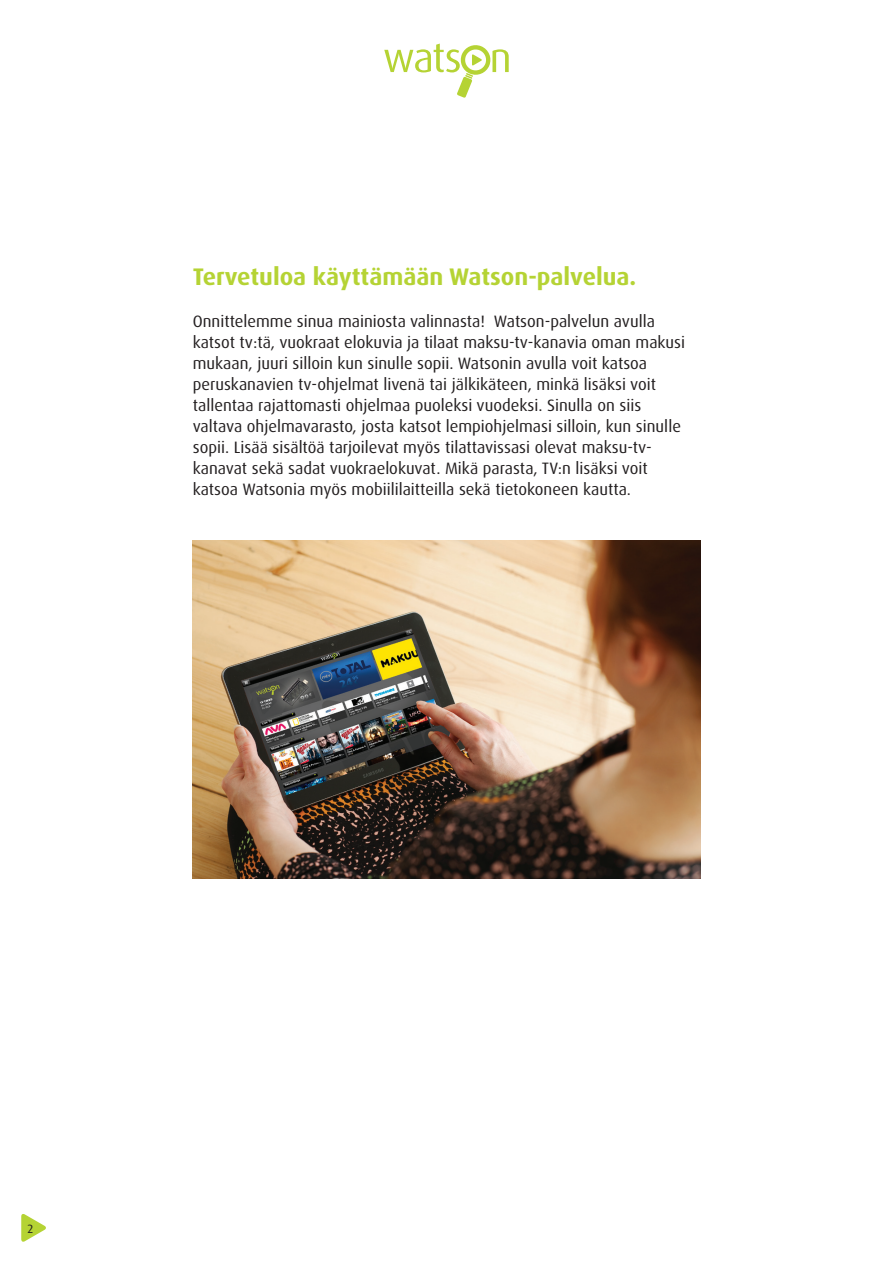
<style>
.page{position:relative;width:893px;height:1263px;background:#fff}
.page>*{position:absolute;margin:0;border:0;box-sizing:border-box;transform-origin:0 0}
.t1{font:700 24px "Dax OT";color:#b5d334}
.t2{font:16.5px/21px "Dax OT";color:#231f20}
.t3{font:12px "Dax OT";color:#231f20}
</style>
<div class="page">
<svg style="left:21px;top:1214px;width:25px;height:28px"></svg>
<svg style="left:384px;top:43px;width:125px;height:55px"></svg>
<img style="left:193px;top:540px;width:507px;height:338px">
<h1 class="t1" style="left:193px;top:262px;width:445px">Tervetuloa käyttämään Watson-palvelua.</h1>
<p class="t2" style="left:193px;top:311px;width:494px">Onnittelemme sinua mainiosta valinnasta! Watson-palvelun avulla katsot tv:tä, vuokraat elokuvia ja tilaat maksu-tv-kanavia oman makusi mukaan, juuri silloin kun sinulle sopii. Watsonin avulla voit katsoa peruskanavien tv-ohjelmat livenä tai jälkikäteen, minkä lisäksi voit tallentaa rajattomasti ohjelmaa puoleksi vuodeksi. Sinulla on siis valtava ohjelmavarasto, josta katsot lempiohjelmasi silloin, kun sinulle sopii. Lisää sisältöä tarjoilevat myös tilattavissasi olevat maksu-tv&shy;kanavat sekä sadat vuokraelokuvat. Mikä parasta, TV:n lisäksi voit katsoa Watsonia myös mobiililaitteilla sekä tietokoneen kautta.</p>
<p class="t3" style="left:28px;top:1221px;width:7px">2</p>
</div>
